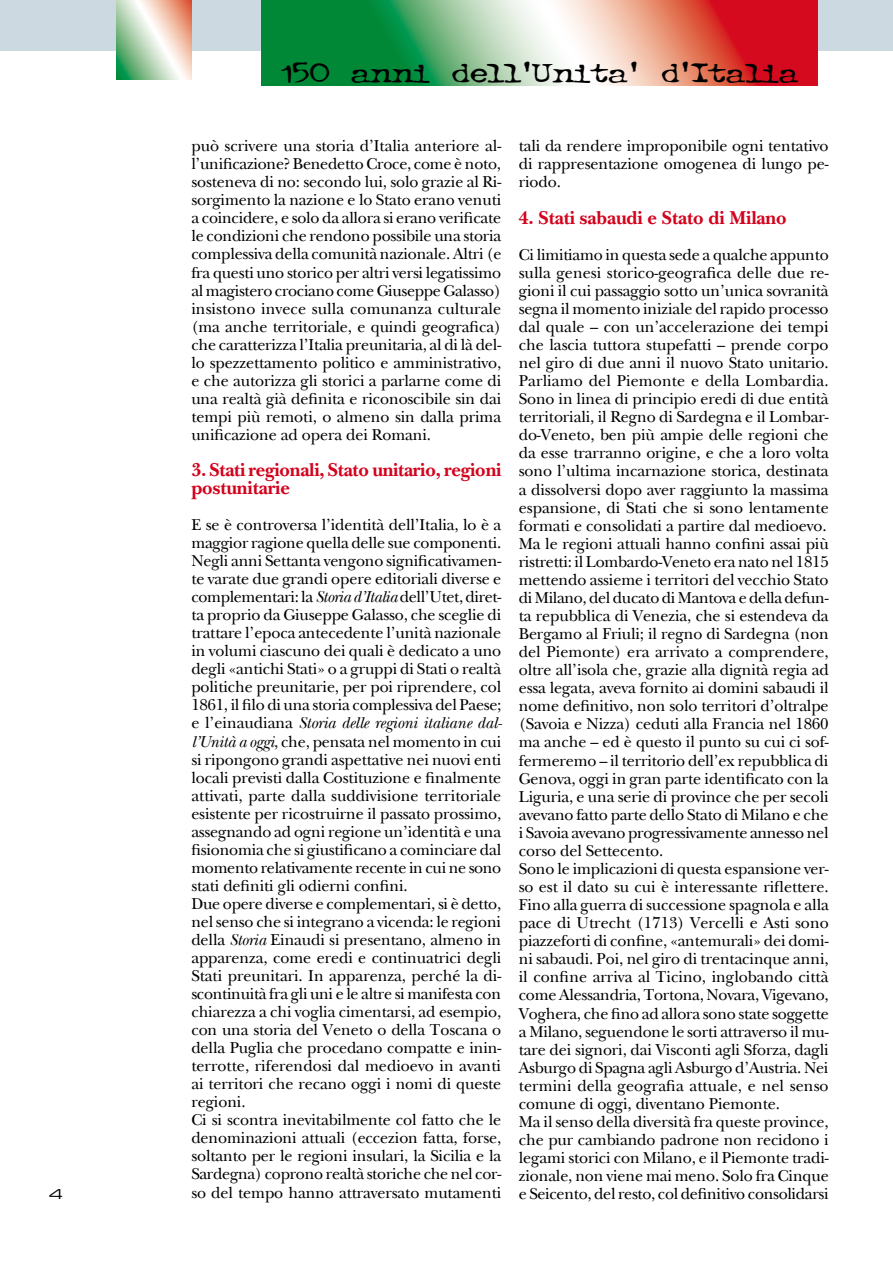
<style>
.page{position:relative;width:893px;height:1263px;background:#fff}
.page>*{position:absolute;margin:0;border:0;box-sizing:border-box;transform-origin:0 0}
.t1{font:30px "Typewriter OS Oldstyle";color:#000;scale:1.35 1}
.t2{font:700 19.5px/18px "New Baskerville";letter-spacing:-.005em;color:#d3021d}
.t3{font:16.5px/18px "New Baskerville";letter-spacing:-.005em;color:#000;text-align:justify}
.s1{font-style:italic}
</style>
<div class="page">
<div style="left:0;top:0;width:893px;height:51px;background:#cdd9e0"></div>
<svg style="left:117px;top:0;width:74px;height:80px;background:#c9ceb4"></svg>
<svg style="left:262px;top:0;width:556px;height:85px;background:#979371"></svg>
<h1 class="t1" style="left:281px;top:56px;width:385px">150 anni dell'Unita' d'Italia</h1>
<p class="t3" style="left:191px;top:137px;width:312px">può scrivere una storia d’Italia anteriore al&shy;l’unificazione? Benedetto Croce, come è noto, sosteneva di no: secondo lui, solo grazie al Ri&shy;sorgimento la nazione e lo Stato erano venuti a coincidere, e solo da allora si erano verificate le condizioni che rendono possibile una storia complessiva della comunità nazionale. Altri (e fra questi uno storico per altri versi legatissimo al magistero crociano come Giuseppe Galasso) insistono invece sulla comunanza culturale (ma anche territoriale, e quindi geografica) che caratterizza l’Italia preunitaria, al di là del&shy;lo spezzettamento politico e amministrativo, e che autorizza gli storici a parlarne come di una realtà già definita e riconoscibile sin dai tempi più remoti, o almeno sin dalla prima unificazione ad opera dei Romani.</p>
<p class="t2" style="left:191px;top:461px;width:312px">3. Stati regionali, Stato unitario, regioni postunitarie</p>
<p class="t3" style="left:191px;top:516px;width:312px;text-align:left">E se è controversa l’identità dell’Italia, lo è a maggior ragione quella delle sue componenti.<br>Negli anni Settanta vengono significativamen&shy;te varate due grandi opere editoriali diverse e complementari: la <span class="s1">Storia d’Italia</span> dell’Utet, diret&shy;ta proprio da Giuseppe Galasso, che sceglie di trattare l’epoca antecedente l’unità nazionale in volumi ciascuno dei quali è dedicato a uno degli «antichi Stati» o a gruppi di Stati o realtà politiche preunitarie, per poi riprendere, col 1861, il filo di una storia complessiva del Paese; e l’einaudiana <span class="s1">Storia delle regioni italiane dal&shy;l’Unità a oggi</span>, che, pensata nel momento in cui si ripongono grandi aspettative nei nuovi enti locali previsti dalla Costituzione e finalmente attivati, parte dalla suddivisione territoriale esistente per ricostruirne il passato prossimo, assegnando ad ogni regione un’identità e una fisionomia che si giustificano a cominciare dal momento relativamente recente in cui ne sono stati definiti gli odierni confini.<br>Due opere diverse e complementari, si è detto, nel senso che si integrano a vicenda: le regioni della <span class="s1">Storia</span> Einaudi si presentano, almeno in apparenza, come eredi e continuatrici degli Stati preunitari. In apparenza, perché la di&shy;scontinuità fra gli uni e le altre si manifesta con chiarezza a chi voglia cimentarsi, ad esempio, con una storia del Veneto o della Toscana o della Puglia che procedano compatte e inin&shy;terrotte, riferendosi dal medioevo in avanti ai territori che recano oggi i nomi di queste regioni.<br>Ci si scontra inevitabilmente col fatto che le denominazioni attuali (eccezion fatta, forse, soltanto per le regioni insulari, la Sicilia e la Sardegna) coprono realtà storiche che nel cor&shy;so del tempo hanno attraversato mutamenti</p>
<p class="t3" style="left:519px;top:137px;width:311px">tali da rendere improponibile ogni tentativo di rappresentazione omogenea di lungo pe&shy;riodo.</p>
<p class="t2" style="left:519px;top:208px;width:270px">4. Stati sabaudi e Stato di Milano</p>
<p class="t3" style="left:519px;top:245px;width:312px;text-align:left">Ci limitiamo in questa sede a qualche appunto sulla genesi storico-geografica delle due re&shy;gioni il cui passaggio sotto un’unica sovranità segna il momento iniziale del rapido processo dal quale – con un’accelerazione dei tempi che lascia tuttora stupefatti – prende corpo nel giro di due anni il nuovo Stato unitario.<br>Parliamo del Piemonte e della Lombardia.<br>Sono in linea di principio eredi di due entità territoriali, il Regno di Sardegna e il Lombar&shy;do-Veneto, ben più ampie delle regioni che da esse trarranno origine, e che a loro volta sono l’ultima incarnazione storica, destinata a dissolversi dopo aver raggiunto la massima espansione, di Stati che si sono lentamente formati e consolidati a partire dal medioevo.<br>Ma le regioni attuali hanno confini assai più ristretti: il Lombardo-Veneto era nato nel 1815 mettendo assieme i territori del vecchio Stato di Milano, del ducato di Mantova e della defun&shy;ta repubblica di Venezia, che si estendeva da Bergamo al Friuli; il regno di Sardegna (non del Piemonte) era arrivato a comprendere, oltre all’isola che, grazie alla dignità regia ad essa legata, aveva fornito ai domini sabaudi il nome definitivo, non solo territori d’oltralpe (Savoia e Nizza) ceduti alla Francia nel 1860 ma anche – ed è questo il punto su cui ci sof&shy;fermeremo – il territorio dell’ex repubblica di Genova, oggi in gran parte identificato con la Liguria, e una serie di province che per secoli avevano fatto parte dello Stato di Milano e che i Savoia avevano progressivamente annesso nel corso del Settecento.<br>Sono le implicazioni di questa espansione ver&shy;so est il dato su cui è interessante riflettere.<br>Fino alla guerra di successione spagnola e alla pace di Utrecht (1713) Vercelli e Asti sono piazzeforti di confine, «antemurali» dei domi&shy;ni sabaudi. Poi, nel giro di trentacinque anni, il confine arriva al Ticino, inglobando città come Alessandria, Tortona, Novara, Vigevano, Voghera, che fino ad allora sono state soggette a Milano, seguendone le sorti attraverso il mu&shy;tare dei signori, dai Visconti agli Sforza, dagli Asburgo di Spagna agli Asburgo d’Austria. Nei termini della geografia attuale, e nel senso comune di oggi, diventano Piemonte.<br>Ma il senso della diversità fra queste province, che pur cambiando padrone non recidono i legami storici con Milano, e il Piemonte tradi&shy;zionale, non viene mai meno. Solo fra Cinque e Seicento, del resto, col definitivo consolidarsi</p>
</div>
